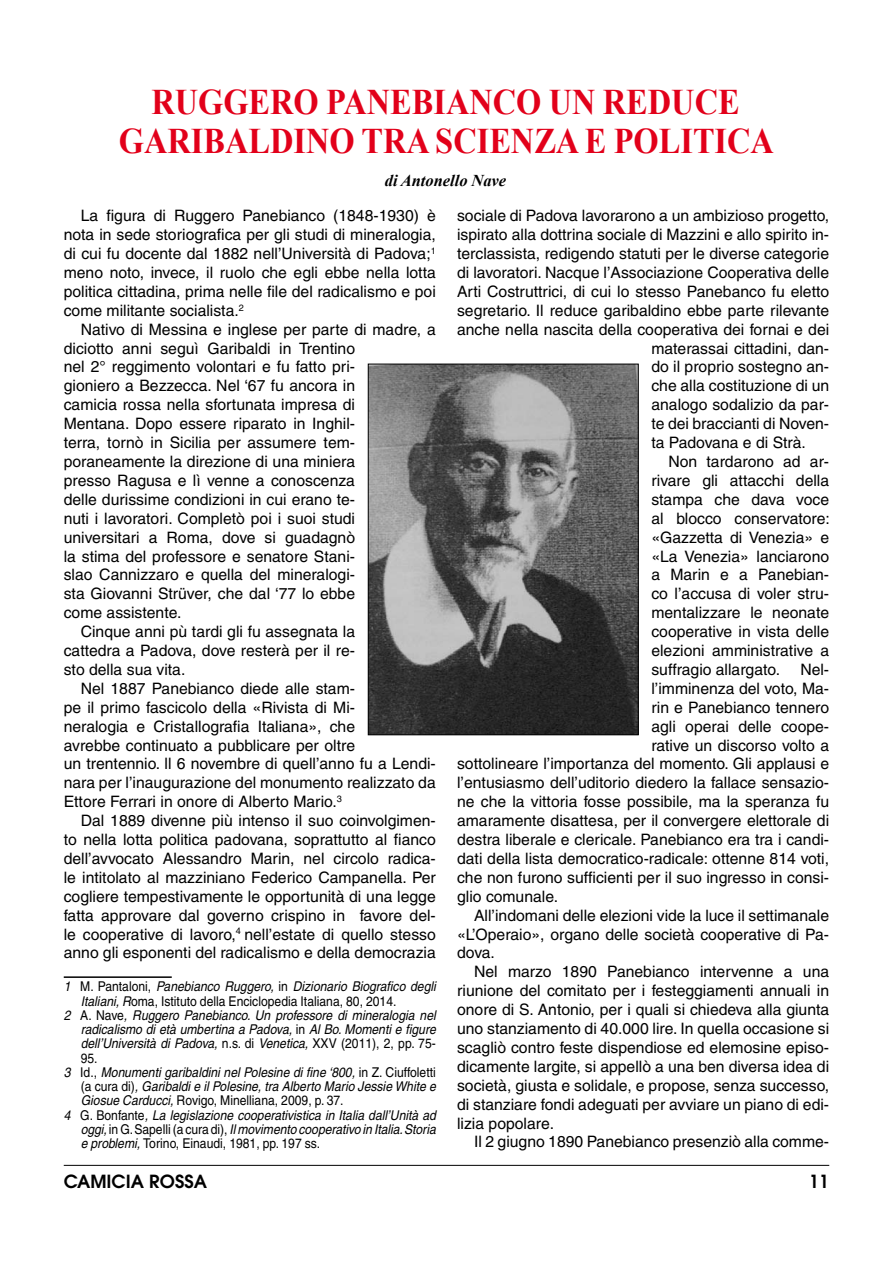
<style>
.page{position:relative;width:893px;height:1263px;background:#fff}
.page>*{position:absolute;margin:0;border:0;box-sizing:border-box;transform-origin:0 0}
.t1{font:700 36px/39px "Times New Roman";color:#e2001a;text-align:center;scale:.9 1}
.t2{font:600 18px "Avant Garde";color:#000}
.t3{font:italic 700 16.5px "Times New Roman";color:#000}
.t4{font:15.75px/18.9px "Helvetica";color:#000}
.t5{font:italic 13.5px/14.2px "Helvetica";color:#000;scale:.9 1}
.s1{font-style:normal}
</style>
<div class="page">
<hr style="left:64px;top:1165px;width:765px;height:1px;background:#000">
<hr style="left:64px;top:976px;width:108px;height:2px;background:#000">
<img style="left:370px;top:366px;width:267px;height:367px">
<div style="left:368px;top:364px;width:271px;height:371px;border:1px solid #000"></div>
<h1 class="t1" style="left:119px;top:81px;width:729px">RUGGERO PANEBIANCO UN REDUCE<br>GARIBALDINO TRA SCIENZA E POLITICA</h1>
<p class="t3" style="left:385px;top:169px;width:123px">di Antonello Nave</p>
<p class="t4" style="left:64px;top:206px;width:374px;text-indent:17px">La figura di Ruggero Panebianco (1848-1930) è nota in sede storiografica per gli studi di mineralogia, di cui fu docente dal 1882 nell’Università di Padova; meno noto, invece, il ruolo che egli ebbe nella lotta politica cittadina, prima nelle file del radicalismo e poi come militante socialista.</p>
<p class="t4" style="left:81px;top:320px;width:357px">Nativo di Messina e inglese per parte di madre, a</p>
<p class="t4" style="left:64px;top:339px;width:293px">diciotto anni seguì Garibaldi in Trentino</p>
<p class="t4" style="left:64px;top:357px;width:293px">nel 2° reggimento volontari e fu fatto pri-</p>
<p class="t4" style="left:64px;top:376px;width:293px">gioniero a Bezzecca. Nel ‘67 fu ancora in</p>
<p class="t4" style="left:64px;top:395px;width:293px">camicia rossa nella sfortunata impresa di</p>
<p class="t4" style="left:64px;top:414px;width:293px">Mentana. Dopo essere riparato in Inghil-</p>
<p class="t4" style="left:64px;top:433px;width:293px">terra, tornò in Sicilia per assumere tem-</p>
<p class="t4" style="left:64px;top:452px;width:293px">poraneamente la direzione di una miniera</p>
<p class="t4" style="left:64px;top:471px;width:293px">presso Ragusa e lì venne a conoscenza</p>
<p class="t4" style="left:64px;top:490px;width:293px">delle durissime condizioni in cui erano te-</p>
<p class="t4" style="left:64px;top:509px;width:293px">nuti i lavoratori. Completò poi i suoi studi</p>
<p class="t4" style="left:64px;top:528px;width:293px">universitari a Roma, dove si guadagnò</p>
<p class="t4" style="left:64px;top:546px;width:293px">la stima del professore e senatore Stani-</p>
<p class="t4" style="left:64px;top:565px;width:293px">slao Cannizzaro e quella del mineralogi-</p>
<p class="t4" style="left:64px;top:584px;width:293px">sta Giovanni Strüver, che dal ‘77 lo ebbe</p>
<p class="t4" style="left:64px;top:603px;width:119px">come assistente.</p>
<p class="t4" style="left:81px;top:622px;width:276px">Cinque anni pù tardi gli fu assegnata la</p>
<p class="t4" style="left:64px;top:641px;width:293px">cattedra a Padova, dove resterà per il re-</p>
<p class="t4" style="left:64px;top:660px;width:123px">sto della sua vita.</p>
<p class="t4" style="left:81px;top:679px;width:276px">Nel 1887 Panebianco diede alle stam-</p>
<p class="t4" style="left:64px;top:698px;width:293px">pe il primo fascicolo della «Rivista di Mi-</p>
<p class="t4" style="left:64px;top:717px;width:293px">neralogia e Cristallografia Italiana», che</p>
<p class="t4" style="left:64px;top:735px;width:293px">avrebbe continuato a pubblicare per oltre</p>
<p class="t4" style="left:64px;top:754px;width:374px">un trentennio. ll 6 novembre di quell’anno fu a Lendi-</p>
<p class="t4" style="left:64px;top:773px;width:374px">nara per l’inaugurazione del monumento realizzato da</p>
<p class="t4" style="left:64px;top:792px;width:274px">Ettore Ferrari in onore di Alberto Mario.</p>
<p class="t4" style="left:81px;top:811px;width:357px">Dal 1889 divenne più intenso il suo coinvolgimen-</p>
<p class="t4" style="left:64px;top:830px;width:374px">to nella lotta politica padovana, soprattutto al fianco</p>
<p class="t4" style="left:64px;top:849px;width:374px">dell’avvocato Alessandro Marin, nel circolo radica-</p>
<p class="t4" style="left:64px;top:868px;width:374px">le intitolato al mazziniano Federico Campanella. Per</p>
<p class="t4" style="left:64px;top:887px;width:374px">cogliere tempestivamente le opportunità di una legge</p>
<p class="t4" style="left:64px;top:906px;width:374px">fatta approvare dal governo crispino in favore del-</p>
<p class="t4" style="left:64px;top:924px;width:374px">le cooperative di lavoro, nell’estate di quello stesso</p>
<p class="t4" style="left:64px;top:943px;width:374px">anno gli esponenti del radicalismo e della democrazia</p>
<p class="t5" style="left:80px;top:979px;width:397px"><span class="s1">M. Pantaloni,</span> Panebianco Ruggero, <span class="s1">in</span> Dizionario Biografico degli Italiani, R<span class="s1">oma, Istituto della Enciclopedia Italiana, 80, 2014.<br>A. Nave</span>, Ruggero Panebianco. Un professore di mineralogia nel radicalismo di età umbertina a Padova, <span class="s1">in</span> Al Bo. Momenti e figure dell’Università di Padova, <span class="s1">n.s. di</span> Venetica, <span class="s1">XXV (2011), 2, pp. 75- 95.<br>Id.,</span> Monumenti garibaldini nel Polesine di fine ‘800, <span class="s1">in Z. Ciuffoletti (a cura di)</span>, Garibaldi e il Polesine, tra Alberto Mario Jessie White e Giosue Carducci, <span class="s1">Rovigo, Minelliana, 2009, p. 37.<br>G. Bonfante</span>, La legislazione cooperativistica in Italia dall’Unità ad oggi, <span class="s1">in G. Sapelli (a cura di),</span> Il movimento cooperativo in Italia. Storia e problemi, <span class="s1">Torino, Einaudi, 1981, pp. 197 ss.</span></p>
<p class="t4" style="left:457px;top:206px;width:374px">sociale di Padova lavorarono a un ambizioso progetto,</p>
<p class="t4" style="left:457px;top:225px;width:374px">ispirato alla dottrina sociale di Mazzini e allo spirito in-</p>
<p class="t4" style="left:457px;top:244px;width:374px">terclassista, redigendo statuti per le diverse categorie</p>
<p class="t4" style="left:457px;top:263px;width:374px">di lavoratori. Nacque l’Associazione Cooperativa delle</p>
<p class="t4" style="left:457px;top:282px;width:374px">Arti Costruttrici, di cui lo stesso Panebanco fu eletto</p>
<p class="t4" style="left:457px;top:301px;width:374px">segretario. Il reduce garibaldino ebbe parte rilevante</p>
<p class="t4" style="left:457px;top:320px;width:374px">anche nella nascita della cooperativa dei fornai e dei</p>
<p class="t4" style="left:651px;top:339px;width:179px">materassai cittadini, dan-</p>
<p class="t4" style="left:651px;top:357px;width:179px">do il proprio sostegno an-</p>
<p class="t4" style="left:651px;top:376px;width:179px">che alla costituzione di un</p>
<p class="t4" style="left:651px;top:395px;width:179px">analogo sodalizio da par-</p>
<p class="t4" style="left:651px;top:414px;width:179px">te dei braccianti di Noven-</p>
<p class="t4" style="left:651px;top:433px;width:156px">ta Padovana e di Strà.</p>
<p class="t4" style="left:668px;top:452px;width:162px">Non tardarono ad ar-</p>
<p class="t4" style="left:651px;top:471px;width:179px">rivare gli attacchi della</p>
<p class="t4" style="left:651px;top:490px;width:179px">stampa che dava voce</p>
<p class="t4" style="left:651px;top:509px;width:180px">al blocco conservatore:</p>
<p class="t4" style="left:651px;top:528px;width:179px">«Gazzetta di Venezia» e</p>
<p class="t4" style="left:651px;top:546px;width:179px">«La Venezia» lanciarono</p>
<p class="t4" style="left:651px;top:565px;width:179px">a Marin e a Panebian-</p>
<p class="t4" style="left:651px;top:584px;width:179px">co l’accusa di voler stru-</p>
<p class="t4" style="left:651px;top:603px;width:179px">mentalizzare le neonate</p>
<p class="t4" style="left:651px;top:622px;width:179px">cooperative in vista delle</p>
<p class="t4" style="left:651px;top:641px;width:179px">elezioni amministrative a</p>
<p class="t4" style="left:651px;top:660px;width:130px">suffragio allargato.</p>
<p class="t4" style="left:800px;top:660px;width:30px">Nel-</p>
<p class="t4" style="left:651px;top:679px;width:179px">l’imminenza del voto, Ma-</p>
<p class="t4" style="left:651px;top:698px;width:179px">rin e Panebianco tennero</p>
<p class="t4" style="left:651px;top:717px;width:179px">agli operai delle coope-</p>
<p class="t4" style="left:651px;top:735px;width:179px">rative un discorso volto a</p>
<p class="t4" style="left:457px;top:754px;width:374px">sottolineare l’importanza del momento. Gli applausi e</p>
<p class="t4" style="left:457px;top:773px;width:374px">l’entusiasmo dell’uditorio diedero la fallace sensazio-</p>
<p class="t4" style="left:457px;top:792px;width:374px">ne che la vittoria fosse possibile, ma la speranza fu</p>
<p class="t4" style="left:457px;top:811px;width:374px">amaramente disattesa, per il convergere elettorale di</p>
<p class="t4" style="left:457px;top:830px;width:374px">destra liberale e clericale. Panebianco era tra i candi-</p>
<p class="t4" style="left:457px;top:849px;width:374px">dati della lista democratico-radicale: ottenne 814 voti,</p>
<p class="t4" style="left:457px;top:868px;width:374px">che non furono sufficienti per il suo ingresso in consi-</p>
<p class="t4" style="left:457px;top:887px;width:103px">glio comunale.</p>
<p class="t4" style="left:474px;top:906px;width:357px">All’indomani delle elezioni vide la luce il settimanale</p>
<p class="t4" style="left:457px;top:924px;width:374px">«L’Operaio», organo delle società cooperative di Pa-</p>
<p class="t4" style="left:457px;top:943px;width:39px">dova.</p>
<p class="t4" style="left:474px;top:962px;width:357px">Nel marzo 1890 Panebianco intervenne a una</p>
<p class="t4" style="left:457px;top:981px;width:374px">riunione del comitato per i festeggiamenti annuali in</p>
<p class="t4" style="left:457px;top:1000px;width:374px">onore di S. Antonio, per i quali si chiedeva alla giunta</p>
<p class="t4" style="left:457px;top:1019px;width:374px">uno stanziamento di 40.000 lire. In quella occasione si</p>
<p class="t4" style="left:457px;top:1038px;width:374px">scagliò contro feste dispendiose ed elemosine episo-</p>
<p class="t4" style="left:457px;top:1057px;width:374px">dicamente largite, si appellò a una ben diversa idea di</p>
<p class="t4" style="left:457px;top:1076px;width:374px">società, giusta e solidale, e propose, senza successo,</p>
<p class="t4" style="left:457px;top:1095px;width:374px">di stanziare fondi adeguati per avviare un piano di edi-</p>
<p class="t4" style="left:457px;top:1113px;width:98px">lizia popolare.</p>
<p class="t4" style="left:474px;top:1132px;width:357px">Il 2 giugno 1890 Panebianco presenziò alla comme-</p>
<p class="t2" style="left:64px;top:1169px;width:145px">CAMICIA ROSSA</p>
<p class="t2" style="left:809px;top:1169px;width:22px">11</p>
</div>
